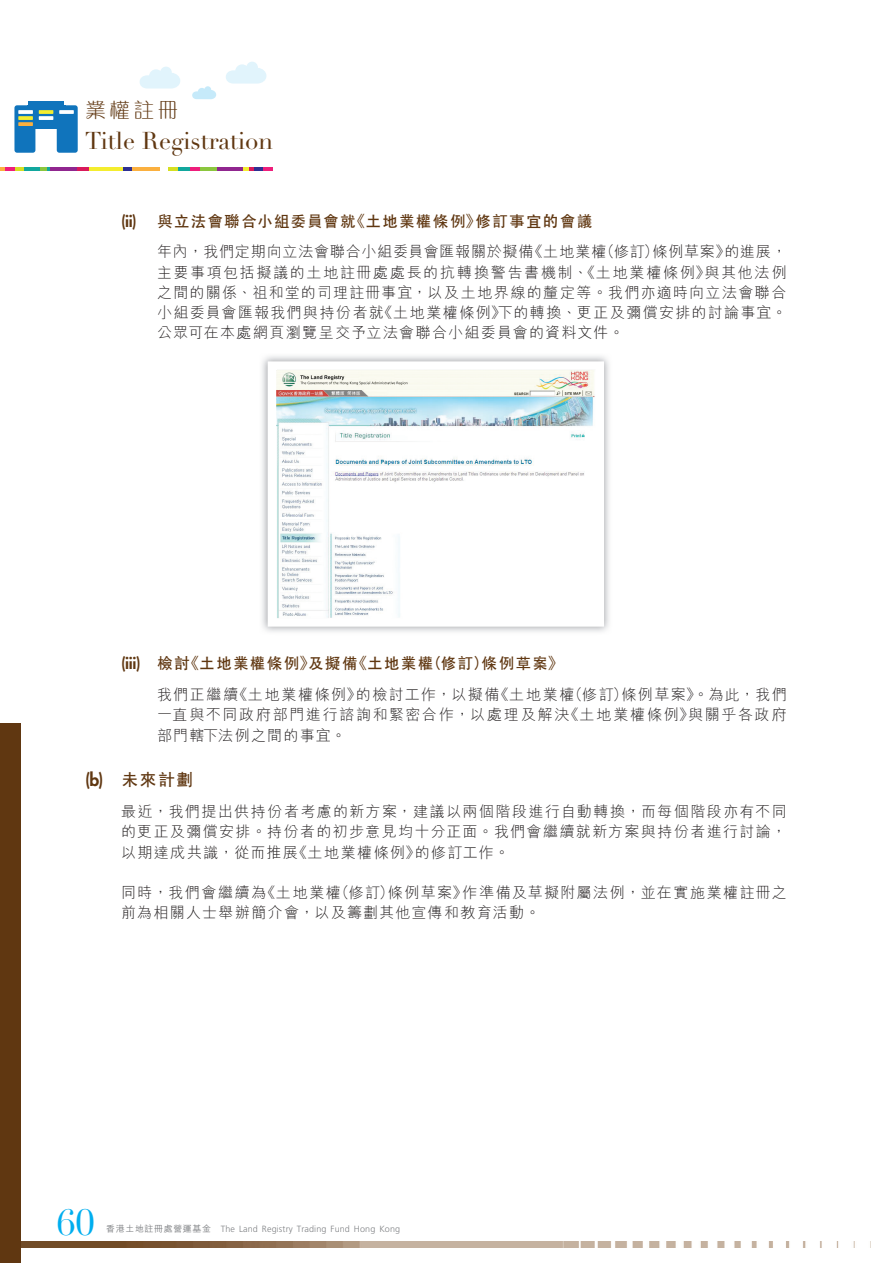
<style>
.page{position:relative;width:893px;height:1263px;background:#fff}
.page>*{position:absolute;margin:0;border:0;box-sizing:border-box;transform-origin:0 0}
.t1{font:36px "Didot LT Std";color:#00aeef}
.t2{font:24px "Didot LT Std";color:#603711}
.t3{font:21px "M Gentle HK Light E Ten B5 H";color:#603711}
.t4{font:17.25px "C Hei 2 HK Bold E Ten B5 H";color:#603711}
.t5{font:15.75px "C Hei 2 HK Bold E Ten B5 H";letter-spacing:.07em;color:#603711}
.t6{font:800 15.75px "Futura Std";color:#603711}
.t7{font:15px/20.2px "M Hei HK Light E Ten B5 H";letter-spacing:.095em;color:#231f20;text-align:justify}
.t8{font:300 9px "Frutiger LT Std";letter-spacing:.015em;color:#808285}
.s1{font-family:"Futura Std";font-weight:800}
.s2{font-family:"M Hei HK Medium E Ten B5 H";font-weight:400}
</style>
<div class="page">
<svg style="left:140px;top:67px;width:40px;height:22px"></svg>
<svg style="left:226px;top:62px;width:40px;height:22px"></svg>
<svg style="left:192px;top:86px;width:24px;height:13px"></svg>
<div style="left:14px;top:105px;width:21px;height:48px;background:#1074bc;border-radius:3px"></div>
<div style="left:57px;top:105px;width:21px;height:48px;background:#1074bc;border-radius:3px"></div>
<div style="left:27px;top:105px;width:38px;height:24px;background:#1074bc"></div>
<div style="left:28px;top:101px;width:36px;height:6px;background:#1074bc"></div>
<svg style="left:18px;top:122px;width:15px;height:4px"></svg>
<svg style="left:18px;top:116px;width:15px;height:4px"></svg>
<svg style="left:39px;top:116px;width:14px;height:4px"></svg>
<svg style="left:18px;top:110px;width:15px;height:4px"></svg>
<svg style="left:39px;top:110px;width:14px;height:4px"></svg>
<svg style="left:59px;top:110px;width:15px;height:4px"></svg>
<img style="left:21px;top:1242px;width:850px;height:6px">
<hr style="left:14px;top:167px;width:28px;height:3px;background:#d6df21">
<hr style="left:24px;top:167px;width:27px;height:3px;background:#12a79d">
<hr style="left:50px;top:167px;width:28px;height:3px;background:#90268f">
<svg style="left:77px;top:167px;width:12px;height:3px"></svg>
<hr style="left:89px;top:167px;width:44px;height:3px;background:#f4ed2f">
<svg style="left:123px;top:167px;width:10px;height:3px"></svg>
<svg style="left:41px;top:167px;width:6px;height:3px"></svg>
<svg style="left:0;top:167px;width:15px;height:3px"></svg>
<hr style="left:133px;top:167px;width:27px;height:3px;background:#fbb03f">
<hr style="left:168px;top:167px;width:28px;height:3px;background:#d6df21">
<hr style="left:178px;top:167px;width:27px;height:3px;background:#12a79d">
<hr style="left:216px;top:167px;width:27px;height:3px;background:#90268f">
<hr style="left:195px;top:167px;width:21px;height:3px;background:#8bc63e">
<svg style="left:243px;top:167px;width:29px;height:3px"></svg>
<svg style="left:190px;top:167px;width:9px;height:3px"></svg>
<div style="left:0;top:723px;width:21px;height:540px;background:#603711"></div>
<img style="left:262px;top:356px;width:347px;height:276px">
<svg style="left:268px;top:361px;width:336px;height:266px"></svg>
<h3 class="t3" style="left:85px;top:102px;width:95px">業權註冊</h3>
<h2 class="t2" style="left:85px;top:131px;width:190px">Title Registration</h2>
<p class="t6" style="left:121px;top:213px;width:17px">(ii)</p>
<p class="t5" style="left:157px;top:215px;width:437px">與立法會聯合小組委員會就《土地業權條例》修訂事宜的會議</p>
<p class="t7" style="left:157px;top:244px;width:631px">年內，我們定期向立法會聯合小組委員會匯報關於擬備《土地業權（修訂）條例草案》的進展，主要事項包括擬議的土地註冊處處長的抗轉換警告書機制、《土地業權條例》與其他法例之間的關係、祖和堂的司理註冊事宜，以及土地界線的釐定等。我們亦適時向立法會聯合小組委員會匯報我們與持份者就《土地業權條例》下的轉換、更正及彌償安排的討論事宜。公眾可在本處網頁瀏覽呈交予立法會聯合小組委員會的資料文件。</p>
<p class="t5" style="left:121px;top:657px;width:444px"><span class="s1">(iii)</span> 檢討《土地業權條例》及擬備《土地業權（修訂）條例草案》</p>
<p class="t7" style="left:157px;top:686px;width:631px">我們正繼續《土地業權條例》的檢討工作，以擬備《土地業權（修訂）條例草案》。為此，我們一直與不同政府部門進行諮詢和緊密合作，以處理及解決《土地業權條例》與關乎各政府部門轄下法例之間的事宜。</p>
<p class="t4" style="left:85px;top:773px;width:110px"><span class="s1">(b)</span> 未來計劃</p>
<p class="t7" style="left:121px;top:803px;width:667px">最近，我們提出供持份者考慮的新方案，建議以兩個階段進行自動轉換，而每個階段亦有不同的更正及彌償安排。持份者的初步意見均十分正面。我們會繼續就新方案與持份者進行討論，以期達成共識，從而推展《土地業權條例》的修訂工作。</p>
<p class="t7" style="left:121px;top:884px;width:667px">同時，我們會繼續為《土地業權（修訂）條例草案》作準備及草擬附屬法例，並在實施業權註冊之前為相關人士舉辦簡介會，以及籌劃其他宣傳和教育活動。</p>
<h1 class="t1" style="left:57px;top:1208px;width:39px">60</h1>
<p class="t8" style="left:106px;top:1225px;width:295px"><span class="s2">香港土地註冊處營運基金</span> The Land Registry Trading Fund Hong Kong</p>
</div>
